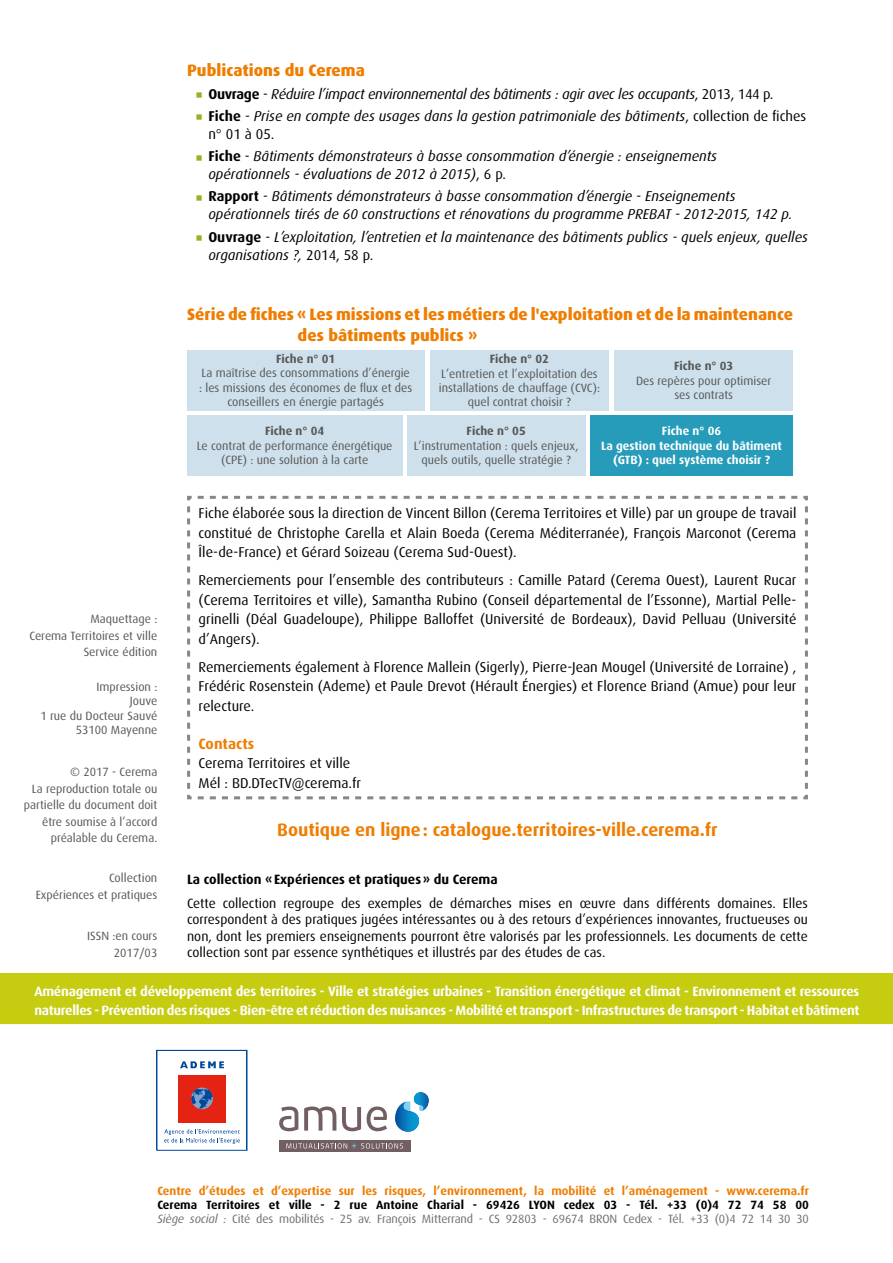
<style>
.page{position:relative;width:893px;height:1263px;background:#fff}
.page>*{position:absolute;margin:0;border:0;box-sizing:border-box;transform-origin:0 0}
.t1{font:700 18px "Dax OT";color:#ef7d00}
.t2{font:800 16.5px/21px "Dax OT";color:#ef7d00}
.t3{font:700 15px "Dax OT";color:#ef7d00}
.t4{font:14.25px/19.5px "Dax OT";color:#000;text-align:justify}
.t5{font:italic 14.25px/22.2px "Dax OT";color:#000}
.t6{font:italic 14.25px/22.2px "Dax OT";letter-spacing:-.02em;color:#000}
.t7{font:13.5px/16.2px "Dax OT";color:#000;text-align:justify}
.t8{font:700 13.5px/19.5px "Dax OT";letter-spacing:-.02em;color:#fff}
.t9{font:700 13.5px "Dax OT";color:#000}
.t10{font:12px/14.4px "Dax OT";color:#575756;text-align:right}
.t11{font:12px/14.4px "Dax OT";letter-spacing:-.01em;color:#706f6f}
.t12{font:700 12px "Dax OT";color:#ef7d00}
.t13{font:700 12px/14.4px "Dax OT";color:#fff;text-align:center}
.t14{font:700 12px "Dax OT";color:#575756}
.s1{font-weight:700;font-style:normal}
.s2{font-style:normal}
.s3{font-weight:700;color:#000}
.s4{font-style:italic}
</style>
<div class="page">
<img style="left:0;top:974px;width:893px;height:178px">
<div style="left:158px;top:1051px;width:88px;height:99px;background:#fff"></div>
<div style="left:178px;top:1075px;width:48px;height:47px;background:#e42313"></div>
<svg style="left:191px;top:1087px;width:22px;height:22px"></svg>
<svg style="left:180px;top:1061px;width:44px;height:7px"></svg>
<svg style="left:164px;top:1129px;width:76px;height:15px"></svg>
<div style="left:157px;top:1050px;width:90px;height:101px;border:1px solid #004899"></div>
<div style="left:279px;top:1140px;width:131px;height:11px;background:#725f62"></div>
<svg style="left:342px;top:1107px;width:19px;height:24px"></svg>
<svg style="left:304px;top:1106px;width:32px;height:24px"></svg>
<svg style="left:279px;top:1106px;width:19px;height:25px"></svg>
<svg style="left:367px;top:1106px;width:20px;height:25px"></svg>
<svg style="left:395px;top:1092px;width:34px;height:40px"></svg>
<img style="left:414px;top:1092px;width:15px;height:19px">
<svg style="left:286px;top:1143px;width:117px;height:5px"></svg>
<svg style="left:187px;top:495px;width:621px;height:305px"></svg>
<div style="left:187px;top:350px;width:237px;height:60px;background:#cee0eb"></div>
<div style="left:187px;top:415px;width:215px;height:60px;background:#cee0eb"></div>
<div style="left:407px;top:415px;width:178px;height:60px;background:#cee0eb"></div>
<div style="left:430px;top:350px;width:179px;height:61px;background:#cee0eb"></div>
<div style="left:614px;top:350px;width:179px;height:61px;background:#cee0eb"></div>
<div style="left:590px;top:415px;width:203px;height:60px;background:#279cba"></div>
<p class="t2" style="left:187px;top:60px;width:179px">Publications du Cerema</p>
<p class="t6" style="left:208px;top:83px;width:599px"><span class="s1">Ouvrage</span> - Réduire l’impact environnemental des bâtiments : agir avec les occupants<span class="s2">, 2013, 144 p.<br></span><span class="s1">Fiche</span> - Prise en compte des usages dans la gestion patrimoniale des bâtiments<span class="s2">, collection de fiches</span></p>
<p class="t5" style="left:208px;top:123px;width:510px"><span class="s2">n° 01 à 05.<br></span><span class="s1">Fiche</span> <span class="s2">-</span> Bâtiments démonstrateurs à basse consommation d’énergie : enseignements</p>
<p class="t5" style="left:208px;top:163px;width:529px">opérationnels - évaluations de 2012 à 2015)<span class="s2">, 6 p.<br></span><span class="s1">Rapport</span> - Bâtiments démonstrateurs à basse consommation d’énergie - Enseignements</p>
<p class="t5" style="left:208px;top:204px;width:601px">opérationnels tirés de 60 constructions et rénovations du programme PREBAT - 2012-2015, 142 p.<br><span class="s1">Ouvrage</span> - L’exploitation, l’entretien et la maintenance des bâtiments publics - quels enjeux, quelles</p>
<p class="t5" style="left:208px;top:244px;width:166px">organisations ?, <span class="s2">2014, 58 p.</span></p>
<p class="t10" style="left:29px;top:611px;width:129px;line-height:16.5px">Maquettage :<br>Cerema Territoires et ville<br>Service édition</p>
<p class="t10" style="left:40px;top:680px;width:118px">Impression :<br>Jouve<br>1 rue du Docteur Sauvé<br>53100 Mayenne</p>
<p class="t10" style="left:24px;top:764px;width:135px;line-height:16.5px">© 2017 - Cerema<br>La reproduction totale ou partielle du document doit être soumise à l’accord préalable du Cerema.</p>
<p class="t10" style="left:36px;top:870px;width:123px;line-height:16.5px">Collection<br>Expériences et pratiques</p>
<p class="t10" style="left:87px;top:928px;width:72px;line-height:16.5px">ISSN :en cours<br>2017/03</p>
<p class="t2" style="left:298px;top:304px;width:497px;text-indent:-111px">Série de fiches « Les missions et les métiers de l'exploitation et de la maintenance des bâtiments publics »</p>
<p class="t14" style="left:674px;top:359px;width:61px">Fiche n° 03</p>
<p class="t10" style="left:636px;top:373px;width:137px;text-align:center">Des repères pour optimiser ses contrats</p>
<p class="t13" style="left:601px;top:424px;width:182px">Fiche n° 06<br>La gestion technique du bâtiment (GTB) : quel système choisir ?</p>
<p class="t14" style="left:276px;top:352px;width:61px">Fiche n° 01</p>
<p class="t10" style="left:199px;top:366px;width:215px;text-align:center">La maîtrise des consommations d’énergie : les missions des économes de flux et des conseillers en énergie partagés</p>
<p class="t14" style="left:265px;top:424px;width:61px">Fiche n° 04</p>
<p class="t10" style="left:197px;top:438px;width:197px;text-align:center">Le contrat de performance énergétique (CPE) : une solution à la carte</p>
<p class="t14" style="left:490px;top:352px;width:61px">Fiche n° 02</p>
<p class="t10" style="left:439px;top:366px;width:163px;text-align:center">L’entretien et l’exploitation des installations de chauffage (CVC): quel contrat choisir ?</p>
<p class="t14" style="left:467px;top:424px;width:61px">Fiche n° 05</p>
<p class="t10" style="left:414px;top:439px;width:167px;text-align:center">L’instrumentation : quels enjeux, quels outils, quelle stratégie ?</p>
<p class="t4" style="left:199px;top:504px;width:599px">Fiche élaborée sous la direction de Vincent Billon (Cerema Territoires et Ville) par un groupe de travail constitué de Christophe Carella et Alain Boeda (Cerema Méditerranée), François Marconot (Cerema Île-de-France) et Gérard Soizeau (Cerema Sud-Ouest).</p>
<p class="t4" style="left:199px;top:571px;width:599px">Remerciements pour l’ensemble des contributeurs : Camille Patard (Cerema Ouest), Laurent Rucar (Cerema Territoires et ville), Samantha Rubino (Conseil départemental de l’Essonne), Martial Pelle&shy;grinelli (Déal Guadeloupe), Philippe Balloffet (Université de Bordeaux), David Pelluau (Université d’Angers).</p>
<p class="t4" style="left:199px;top:657px;width:599px">Remerciements également à Florence Mallein (Sigerly), Pierre-Jean Mougel (Université de Lorraine) , Frédéric Rosenstein (Ademe) et Paule Drevot (Hérault Énergies) et Florence Briand (Amue) pour leur relecture.</p>
<p class="t3" style="left:199px;top:735px;width:57px">Contacts</p>
<p class="t4" style="left:199px;top:754px;width:164px">Cerema Territoires et ville<br>Mél : BD.DTecTV@cerema.fr</p>
<p class="t1" style="left:277px;top:819px;width:442px">Boutique en ligne: catalogue.territoires-ville.cerema.fr</p>
<p class="t9" style="left:187px;top:871px;width:312px">La collection «Expériences et pratiques» du Cerema</p>
<p class="t7" style="left:187px;top:895px;width:622px">Cette collection regroupe des exemples de démarches mises en œuvre dans différents domaines. Elles correspondent à des pratiques jugées intéressantes ou à des retours d’expériences innovantes, fructueuses ou non, dont les premiers enseignements pourront être valorisés par les professionnels. Les documents de cette collection sont par essence synthétiques et illustrés par des études de cas.</p>
<p class="t8" style="left:34px;top:981px;width:826px">Aménagement et développement des territoires - Ville et stratégies urbaines - Transition énergétique et climat - Environnement et ressources naturelles - Prévention des risques - Bien-être et réduction des nuisances - Mobilité et transport - Infrastructures de transport - Habitat et bâtiment</p>
<p class="t12" style="left:157px;top:1183px;width:653px">Centre d’études et d’expertise sur les risques, l’environnement, la mobilité et l’aménagement - www.cerema.fr</p>
<p class="t11" style="left:157px;top:1198px;width:653px"><span class="s3">Cerema Territoires et ville - 2 rue Antoine Charial - 69426 LYON cedex 03 - Tél. +33 (0)4 72 74 58 00<br></span><span class="s4">Siège social :</span> Cité des mobilités - 25 av. François Mitterrand - CS 92803 - 69674 BRON Cedex - Tél. +33 (0)4 72 14 30 30</p>
</div>
